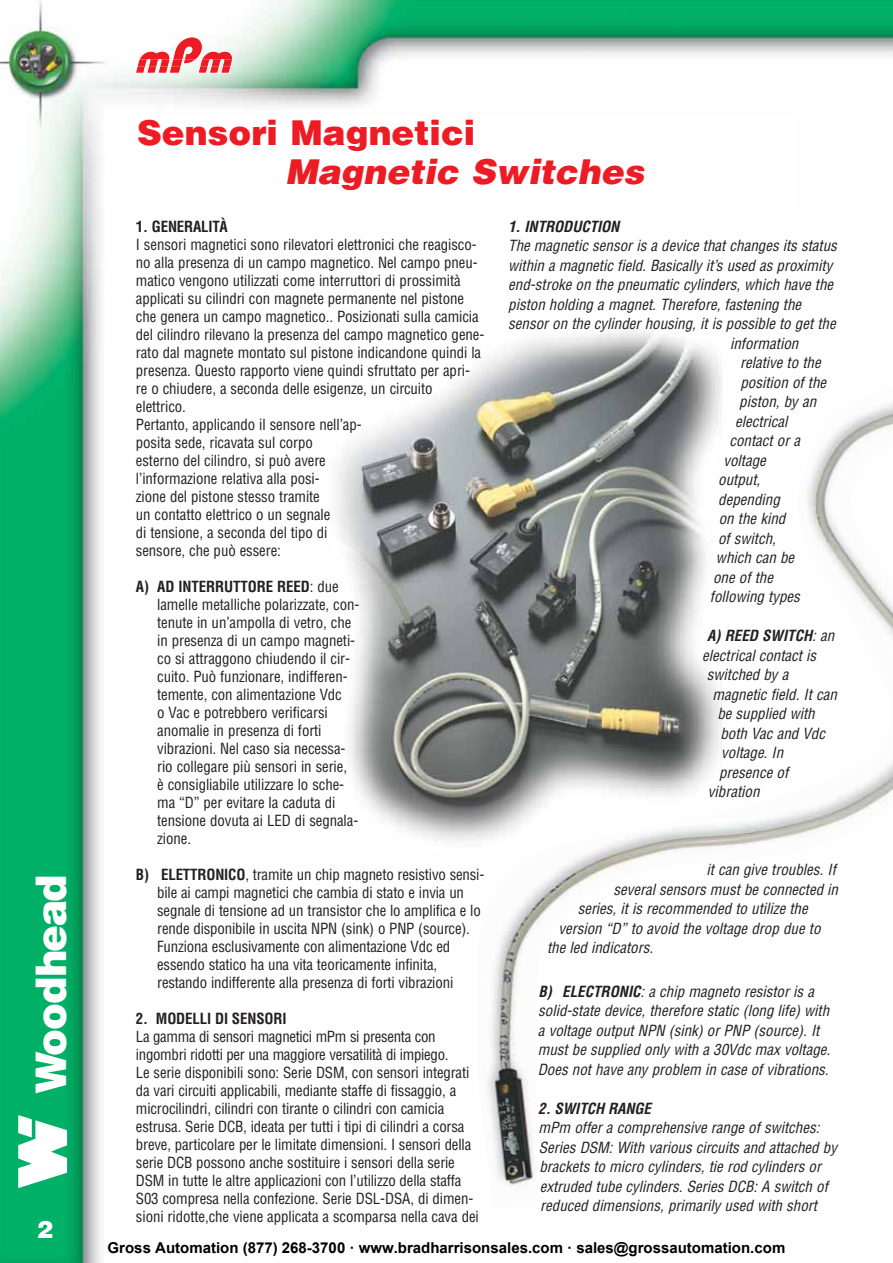
<style>
.page{position:relative;width:893px;height:1263px;background:#fff}
.page>*{position:absolute;margin:0;border:0;box-sizing:border-box;transform-origin:0 0}
.t1{font:900 42.6px "Helvetica Neue";letter-spacing:-.025em;color:#fff}
.t2{font:900 34.2px "Helvetica";color:#ed1c24}
.t3{font:italic 900 34.2px "Helvetica";color:#ed1c24}
.t4{font:900 24px "Helvetica";color:#fff}
.t5{font:condensed 15px/18px "Helvetica";letter-spacing:-.005em;color:#231f20}
.t6{font:italic condensed 15px/19.5px "Helvetica";color:#231f20}
.t7{font:700 15px "Arial";color:#000}
.t8{font:italic 700 condensed 15px "Helvetica";letter-spacing:-.005em;color:#231f20}
.t9{font:700 condensed 15px "Helvetica";letter-spacing:-.01em;color:#231f20}
.s1{font-weight:700}
.s2{font-weight:400}
</style>
<div class="page">
<img style="left:0;top:0;width:892px;height:1263px">
<svg style="left:18px;top:1115px;width:49px;height:73px"></svg>
<svg style="left:135px;top:37px;width:99px;height:37px"></svg>
<div style="left:136px;top:119px;width:657px;height:95px;background:#fff"></div>
<img style="left:325px;top:308px;width:396px;height:546px">
<img style="left:475px;top:345px;width:417px;height:863px">
<h1 class="t1" style="left:36px;top:1093px;width:220px;rotate:-90deg">Woodhead</h1>
<h3 class="t4" style="left:37px;top:1221px;width:18px">2</h3>
<h2 class="t2" style="left:137px;top:120px;width:339px">Sensori Magnetici</h2>
<h2 class="t3" style="left:285px;top:159px;width:360px">Magnetic Switches</h2>
<p class="t9" style="left:136px;top:221px;width:93px">1. GENERALITÀ</p>
<p class="t5" style="left:136px;top:237px;width:350px">I sensori magnetici sono rilevatori elettronici che reagisco&shy;no alla presenza di un campo magnetico. Nel campo pneu&shy;matico vengono utilizzati come interruttori di prossimità applicati su cilindri con magnete permanente nel pistone che genera un campo magnetico.. Posizionati sulla camicia del cilindro rilevano la presenza del campo magnetico gene&shy;rato dal magnete montato sul pistone indicandone quindi la presenza. Questo rapporto viene quindi sfruttato per apri&shy;re o chiudere, a seconda delle esigenze, un circuito elettrico.<br>Pertanto, applicando il sensore nell’ap-<br>posita sede, ricavata sul corpo<br>esterno del cilindro, si può avere<br>l’informazione relativa alla posi-<br>zione del pistone stesso tramite<br>un contatto elettrico o un segnale<br>di tensione, a seconda del tipo di<br>sensore, che può essere:</p>
<p class="t5" style="left:157px;top:579px;width:204px;text-indent:-21px"><span class="s1">A) AD INTERRUTTORE REED</span>: due lamelle metalliche polarizzate, con&shy;tenute in un’ampolla di vetro, che in presenza di un campo magneti&shy;co si attraggono chiudendo il cir&shy;cuito. Può funzionare, indifferen&shy;temente, con alimentazione Vdc<br>o Vac e potrebbero verificarsi anomalie in presenza di forti vibrazioni. Nel caso sia necessa&shy;rio collegare più sensori in serie,<br>è consigliabile utilizzare lo sche&shy;ma “D” per evitare la caduta di tensione dovuta ai LED di segnala&shy;zione.</p>
<p class="t5" style="left:157px;top:867px;width:329px;text-indent:-21px"><span class="s1">B) ELETTRONICO</span>, tramite un chip magneto resistivo sensi&shy;bile ai campi magnetici che cambia di stato e invia un segnale di tensione ad un transistor che lo amplifica e lo rende disponibile in uscita NPN (sink) o PNP (source).<br>Funziona esclusivamente con alimentazione Vdc ed essendo statico ha una vita teoricamente infinita, restando indifferente alla presenza di forti vibrazioni</p>
<p class="t9" style="left:136px;top:1013px;width:152px">2. MODELLI DI SENSORI</p>
<p class="t5" style="left:136px;top:1029px;width:344px">La gamma di sensori magnetici mPm si presenta con ingombri ridotti per una maggiore versatilità di impiego.<br>Le serie disponibili sono: Serie DSM, con sensori integrati da vari circuiti applicabili, mediante staffe di fissaggio, a microcilindri, cilindri con tirante o cilindri con camicia estrusa. Serie DCB, ideata per tutti i tipi di cilindri a corsa breve, particolare per le limitate dimensioni. I sensori della serie DCB possono anche sostituire i sensori della serie DSM in tutte le altre applicazioni con l’utilizzo della staffa S03 compresa nella confezione. Serie DSL-DSA, di dimen&shy;sioni ridotte,che viene applicata a scomparsa nella cava dei</p>
<p class="t8" style="left:508px;top:221px;width:113px">1. INTRODUCTION</p>
<p class="t6" style="left:508px;top:237px;width:330px">The magnetic sensor is a device that changes its status</p>
<p class="t6" style="left:508px;top:257px;width:326px">within a magnetic field. Basically it’s used as proximity</p>
<p class="t6" style="left:508px;top:276px;width:326px">end-stroke on the pneumatic cylinders, which have the</p>
<p class="t6" style="left:508px;top:296px;width:294px">piston holding a magnet. Therefore, fastening the</p>
<p class="t6" style="left:508px;top:315px;width:329px">sensor on the cylinder housing, it is possible to get the</p>
<p class="t6" style="left:730px;top:335px;width:70px">information</p>
<p class="t6" style="left:740px;top:354px;width:82px">relative to the</p>
<p class="t6" style="left:740px;top:374px;width:87px">position of the</p>
<p class="t6" style="left:739px;top:393px;width:78px">piston, by an</p>
<p class="t6" style="left:735px;top:413px;width:54px">electrical</p>
<p class="t6" style="left:729px;top:432px;width:72px">contact or a</p>
<p class="t6" style="left:723px;top:452px;width:44px">voltage</p>
<p class="t6" style="left:718px;top:471px;width:44px">output,</p>
<p class="t6" style="left:718px;top:491px;width:63px">depending</p>
<p class="t6" style="left:718px;top:510px;width:68px">on the kind</p>
<p class="t6" style="left:718px;top:530px;width:59px">of switch,</p>
<p class="t6" style="left:716px;top:549px;width:80px">which can be</p>
<p class="t6" style="left:713px;top:569px;width:61px">one of the</p>
<p class="t6" style="left:710px;top:588px;width:91px">following types</p>
<p class="t8" style="left:707px;top:630px;width:128px">A) REED SWITCH<span class="s2">: an</span></p>
<p class="t6" style="left:702px;top:647px;width:115px">electrical contact is</p>
<p class="t6" style="left:706px;top:666px;width:83px">switched by a</p>
<p class="t6" style="left:712px;top:686px;width:126px">magnetic field. It can</p>
<p class="t6" style="left:717px;top:705px;width:99px">be supplied with</p>
<p class="t6" style="left:720px;top:725px;width:106px">both Vac and Vdc</p>
<p class="t6" style="left:721px;top:744px;width:64px">voltage. In</p>
<p class="t6" style="left:719px;top:764px;width:71px">presence of</p>
<p class="t6" style="left:708px;top:783px;width:53px">vibration</p>
<p class="t6" style="left:706px;top:861px;width:131px">it can give troubles. If</p>
<p class="t6" style="left:613px;top:881px;width:226px">several sensors must be connected in</p>
<p class="t6" style="left:577px;top:900px;width:232px">series, it is recommended to utilize the</p>
<p class="t6" style="left:558px;top:920px;width:264px">version “D” to avoid the voltage drop due to</p>
<p class="t6" style="left:547px;top:939px;width:108px">the led indicators.</p>
<p class="t6" style="left:537px;top:983px;width:294px"><span class="s1">B) ELECTRONIC</span>: a chip magneto resistor is a solid-state device, therefore static (long life) with a voltage output NPN (sink) or PNP (source). It must be supplied only with a 30Vdc max voltage.<br>Does not have any problem in case of vibrations.</p>
<p class="t8" style="left:538px;top:1103px;width:114px">2. SWITCH RANGE</p>
<p class="t6" style="left:538px;top:1119px;width:300px">mPm offer a comprehensive range of switches:<br>Series DSM: With various circuits and attached by brackets to micro cylinders, tie rod cylinders or extruded tube cylinders. Series DCB: A switch of reduced dimensions, primarily used with short</p>
<p class="t7" style="left:108px;top:1238px;width:679px">Gross Automation (877) 268-3700 · www.bradharrisonsales.com · sales@grossautomation.com</p>
</div>
